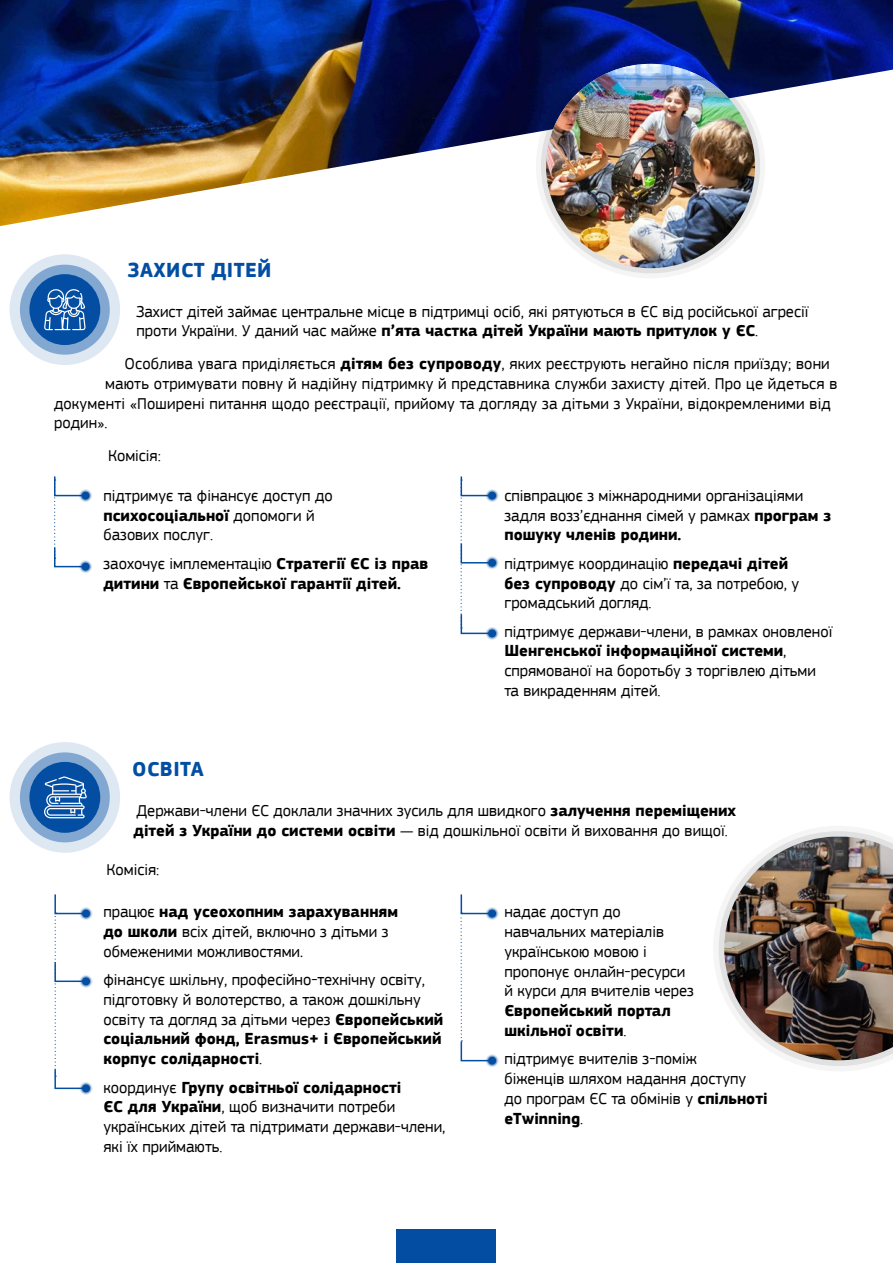
<style>
.page{position:relative;width:893px;height:1263px;background:#fff}
.page>*{position:absolute;margin:0;border:0;box-sizing:border-box;transform-origin:0 0}
.TITLE_1{font:700 21px "EC Square Sans Pro";letter-spacing:.02em;color:#034ea2}
.BULLETS{font:16.5px/19.8px "EC Square Sans Pro";color:#000}
.BODY_TEXT{font:16.5px/19.8px "EC Square Sans Pro";letter-spacing:.01em;color:#000}
.BULLETS-2{font:700 16.5px/19.8px "EC Square Sans Pro";color:#000}
.s1{font-weight:700}
.s2{font-weight:400}
</style>
<div class="page">
<img style="left:0;top:0;width:893px;height:226px">
<div style="left:397px;top:1230px;width:99px;height:33px;background:#034ea2"></div>
<svg style="left:536px;top:54px;width:229px;height:224px"></svg>
<img style="left:546px;top:64px;width:209px;height:204px">
<svg style="left:718px;top:831px;width:159px;height:236px"></svg>
<img style="left:724px;top:837px;width:169px;height:223px">
<svg style="left:79px;top:560px;width:13px;height:13px"></svg>
<svg style="left:80px;top:561px;width:11px;height:11px"></svg>
<svg style="left:79px;top:489px;width:13px;height:13px"></svg>
<svg style="left:54px;top:476px;width:35px;height:94px"></svg>
<svg style="left:79px;top:975px;width:14px;height:13px"></svg>
<svg style="left:79px;top:907px;width:14px;height:13px"></svg>
<svg style="left:79px;top:1082px;width:14px;height:13px"></svg>
<svg style="left:81px;top:1083px;width:10px;height:10px"></svg>
<svg style="left:54px;top:894px;width:35px;height:197px"></svg>
<svg style="left:486px;top:1054px;width:13px;height:13px"></svg>
<svg style="left:487px;top:1055px;width:10px;height:11px"></svg>
<svg style="left:486px;top:907px;width:13px;height:13px"></svg>
<svg style="left:460px;top:894px;width:35px;height:170px"></svg>
<svg style="left:486px;top:556px;width:13px;height:13px"></svg>
<svg style="left:486px;top:627px;width:13px;height:13px"></svg>
<svg style="left:487px;top:628px;width:10px;height:11px"></svg>
<div style="left:488px;top:629px;width:8px;height:8px;background:#034ea2;border-radius:50%"></div>
<svg style="left:486px;top:489px;width:13px;height:13px"></svg>
<svg style="left:460px;top:476px;width:35px;height:160px"></svg>
<div style="left:10px;top:254px;width:110px;height:111px;background:#dee8f2;border-radius:50%"></div>
<div style="left:20px;top:265px;width:90px;height:90px;background:#82a7d0;border-radius:50%"></div>
<div style="left:29px;top:274px;width:71px;height:71px;background:#034ea2;border-radius:50%"></div>
<svg style="left:44px;top:289px;width:42px;height:41px"></svg>
<div style="left:10px;top:742px;width:110px;height:111px;background:#dee8f2;border-radius:50%"></div>
<svg style="left:20px;top:752px;width:90px;height:90px;background:#83a7d0"></svg>
<div style="left:29px;top:762px;width:71px;height:71px;background:#034ea2;border-radius:50%"></div>
<svg style="left:44px;top:776px;width:43px;height:42px"></svg>
<p class="TITLE_1" style="left:128px;top:257px;width:145px">ЗАХИСТ ДІТЕЙ</p>
<p class="BODY_TEXT" style="left:136px;top:301px;width:673px">Захист дітей займає центральне місце в підтримці осіб, які рятуються в ЄС від російської агресії проти України. У даний час майже <span class="s1">п’ята частка дітей України мають притулок у ЄС</span>.</p>
<p class="BODY_TEXT" style="left:125px;top:354px;width:707px">Особлива увага приділяється <span class="s1">дітям без супроводу</span>, яких реєструють негайно після приїзду; вони</p>
<p class="BODY_TEXT" style="left:105px;top:373px;width:734px">мають отримувати повну й надійну підтримку й представника служби захисту дітей. Про це йдеться в</p>
<p class="BODY_TEXT" style="left:54px;top:393px;width:778px">документі «Поширені питання щодо реєстрації, прийому та догляду за дітьми з України, відокремленими від</p>
<p class="BODY_TEXT" style="left:54px;top:413px;width:55px">родин».</p>
<p class="BODY_TEXT" style="left:108px;top:446px;width:54px">Комісія:</p>
<p class="BULLETS" style="left:103px;top:486px;width:231px">підтримує та фінансує доступ до <span class="s1">психосоціальної</span> допомоги й базових послуг.</p>
<p class="BULLETS-2" style="left:103px;top:554px;width:327px"><span class="s2">заохочує імплементацію</span> Стратегії ЄС із прав дитини <span class="s2">та</span> Європейської гарантії дітей.</p>
<p class="BULLETS" style="left:504px;top:486px;width:328px">співпрацює з міжнародними організаціями задля возз’єднання сімей у рамках <span class="s1">програм з пошуку членів родини.</span></p>
<p class="BULLETS" style="left:504px;top:553px;width:296px">підтримує координацію <span class="s1">передачі дітей без супроводу</span> до сім’ї та, за потребою, у громадський догляд.</p>
<p class="BULLETS" style="left:504px;top:621px;width:329px">підтримує держави-члени, в рамках оновленої <span class="s1">Шенгенської інформаційної системи</span>, спрямованої на боротьбу з торгівлею дітьми та викраденням дітей.</p>
<p class="TITLE_1" style="left:132px;top:757px;width:73px">ОСВІТА</p>
<p class="BODY_TEXT" style="left:133px;top:801px;width:604px">Держави-члени ЄС доклали значних зусиль для швидкого <span class="s1">залучення переміщених дітей з України до системи освіти</span> — від дошкільної освіти й виховання до вищої.</p>
<p class="BULLETS" style="left:106px;top:860px;width:54px">Комісія:</p>
<p class="BULLETS" style="left:103px;top:902px;width:296px">працює <span class="s1">над усеохопним зарахуванням до школи</span> всіх дітей, включно з дітьми з обмеженими можливостями.</p>
<p class="BULLETS" style="left:103px;top:970px;width:341px">фінансує шкільну, професійно-технічну освіту, підготовку й волотерство, а також дошкільну освіту та догляд за дітьми через <span class="s1">Європейський соціальний фонд, Erasmus+ і Європейський корпус солідарності</span>.</p>
<p class="BULLETS" style="left:103px;top:1077px;width:344px">координує <span class="s1">Групу освітньої солідарності<br>ЄС для України</span>, щоб визначити потреби українських дітей та підтримати держави-члени, які їх приймають.</p>
<p class="BULLETS" style="left:504px;top:902px;width:191px">надає доступ до навчальних матеріалів українською мовою і пропонує онлайн-ресурси й курси для вчителів через<br><span class="s1">Європейський портал шкільної освіти</span>.</p>
<p class="BULLETS" style="left:504px;top:1049px;width:265px">підтримує вчителів з-поміж<br>біженців шляхом надання доступу до програм ЄС та обмінів у <span class="s1">спільноті eTwinning</span>.</p>
</div>
